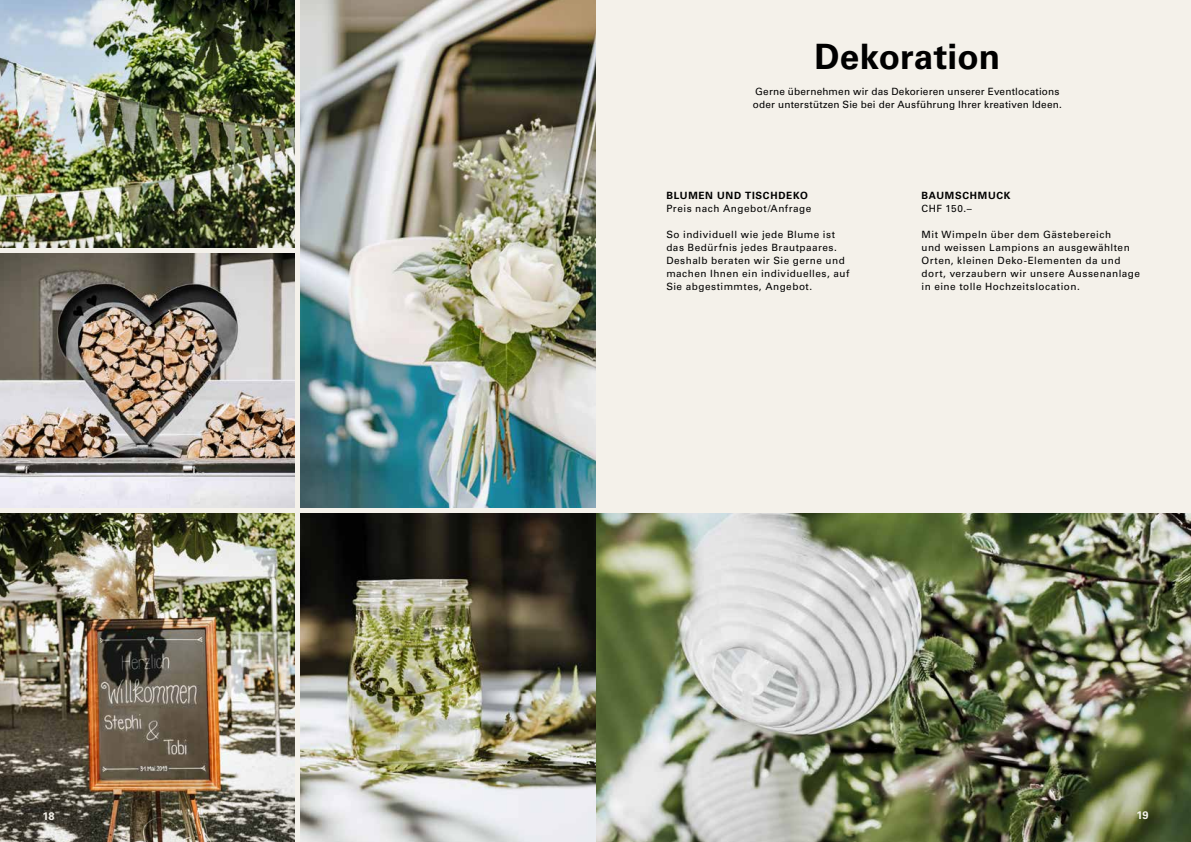
<style>
.page{position:relative;width:1191px;height:842px;background:#f4f1ea}
.page>*{position:absolute;margin:0;border:0;box-sizing:border-box;transform-origin:0 0}
.t1{font:700 35px "Univers LT Std";letter-spacing:.005em;color:#000}
.t2{font:700 11px "Univers LT Std";color:#f4f1ea}
.t3{font:10px/13px "Univers LT Std";letter-spacing:.045em;color:#000}
.t4{font:10px/13px "Univers LT Std";letter-spacing:.02em;color:#000}
.t5{font:700 10px "Univers LT Std";letter-spacing:.07em;color:#000}
</style>
<div class="page">
<img style="left:300px;top:513px;width:891px;height:329px">
<img style="left:0;top:513px;width:295px;height:329px">
<img style="left:0;top:0;width:295px;height:248px">
<img style="left:300px;top:0;width:295px;height:508px">
<img style="left:0;top:253px;width:295px;height:255px">
<h1 class="t1" style="left:814px;top:36px;width:187px">Dekoration</h1>
<p class="t4" style="left:753px;top:85px;width:310px">Gerne übernehmen wir das Dekorieren unserer Eventlocations oder unterstützen Sie bei der Ausführung Ihrer kreativen Ideen.</p>
<p class="t5" style="left:666px;top:189px;width:143px">BLUMEN UND TISCHDEKO</p>
<p class="t3" style="left:666px;top:202px;width:146px">Preis nach Angebot/Anfrage</p>
<p class="t3" style="left:666px;top:228px;width:184px">So individuell wie jede Blume ist das Bedürfnis jedes Brautpaares.<br>Deshalb beraten wir Sie gerne und machen Ihnen ein individuelles, auf Sie abgestimmtes, Angebot.</p>
<p class="t5" style="left:921px;top:189px;width:90px">BAUMSCHMUCK</p>
<p class="t3" style="left:921px;top:202px;width:52px">CHF 150.–</p>
<p class="t3" style="left:921px;top:228px;width:220px">Mit Wimpeln über dem Gästebereich<br>und weissen Lampions an ausgewählten Orten, kleinen Deko-Elementen da und dort, verzaubern wir unsere Aussenanlage in eine tolle Hochzeitslocation.</p>
<p class="t2" style="left:43px;top:810px;width:14px">18</p>
<p class="t2" style="left:1136px;top:808px;width:13px">19</p>
</div>
